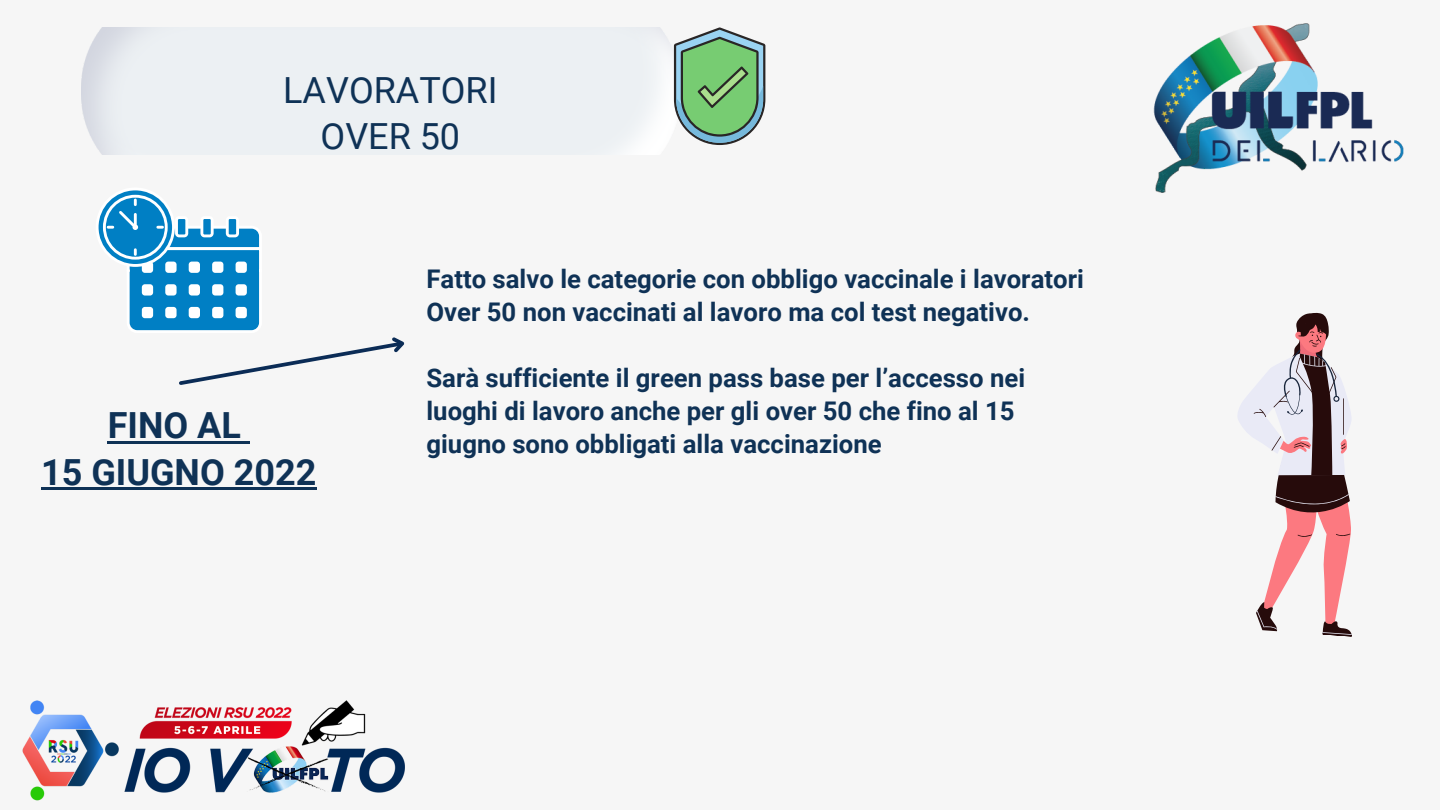
<style>
.page{position:relative;width:1440px;height:810px;background:#f6f6f6}
.page>*{position:absolute;margin:0;border:0;box-sizing:border-box;transform-origin:0 0}
.t1{font:700 36px "Roboto";color:#0f3256}
.t2{font:36px "Roboto";color:#0f3256}
.t3{font:700 25.7px/33px "Roboto";color:#0f3256}
</style>
<div class="page">
<img style="left:81px;top:27px;width:593px;height:128px">
<img style="left:1153px;top:23px;width:251px;height:170px">
<img style="left:22px;top:700px;width:383px;height:101px">
<svg style="left:98px;top:190px;width:307px;height:195px"></svg>
<svg style="left:674px;top:27px;width:91px;height:118px;background:#83b88f"></svg>
<svg style="left:1238px;top:313px;width:114px;height:324px"></svg>
<hr style="left:108px;top:441px;width:133px;height:3px;background:#0f3256">
<svg style="left:241px;top:441px;width:9px;height:3px"></svg>
<hr style="left:41px;top:487px;width:276px;height:3px;background:#0f3256">
<p class="t2" style="left:283px;top:70px;width:216px">LAVORATORI</p>
<p class="t2" style="left:321px;top:116px;width:141px">OVER 50</p>
<p class="t1" style="left:108px;top:405px;width:135px">FINO AL</p>
<p class="t1" style="left:41px;top:452px;width:277px">15 GIUGNO 2022</p>
<p class="t3" style="left:427px;top:263px;width:659px">Fatto salvo le categorie con obbligo vaccinale i lavoratori<br>Over 50 non vaccinati al lavoro ma col test negativo.</p>
<p class="t3" style="left:427px;top:362px;width:600px">Sarà sufficiente il green pass base per l’accesso nei luoghi di lavoro anche per gli over 50 che fino al 15 giugno sono obbligati alla vaccinazione</p>
</div>
